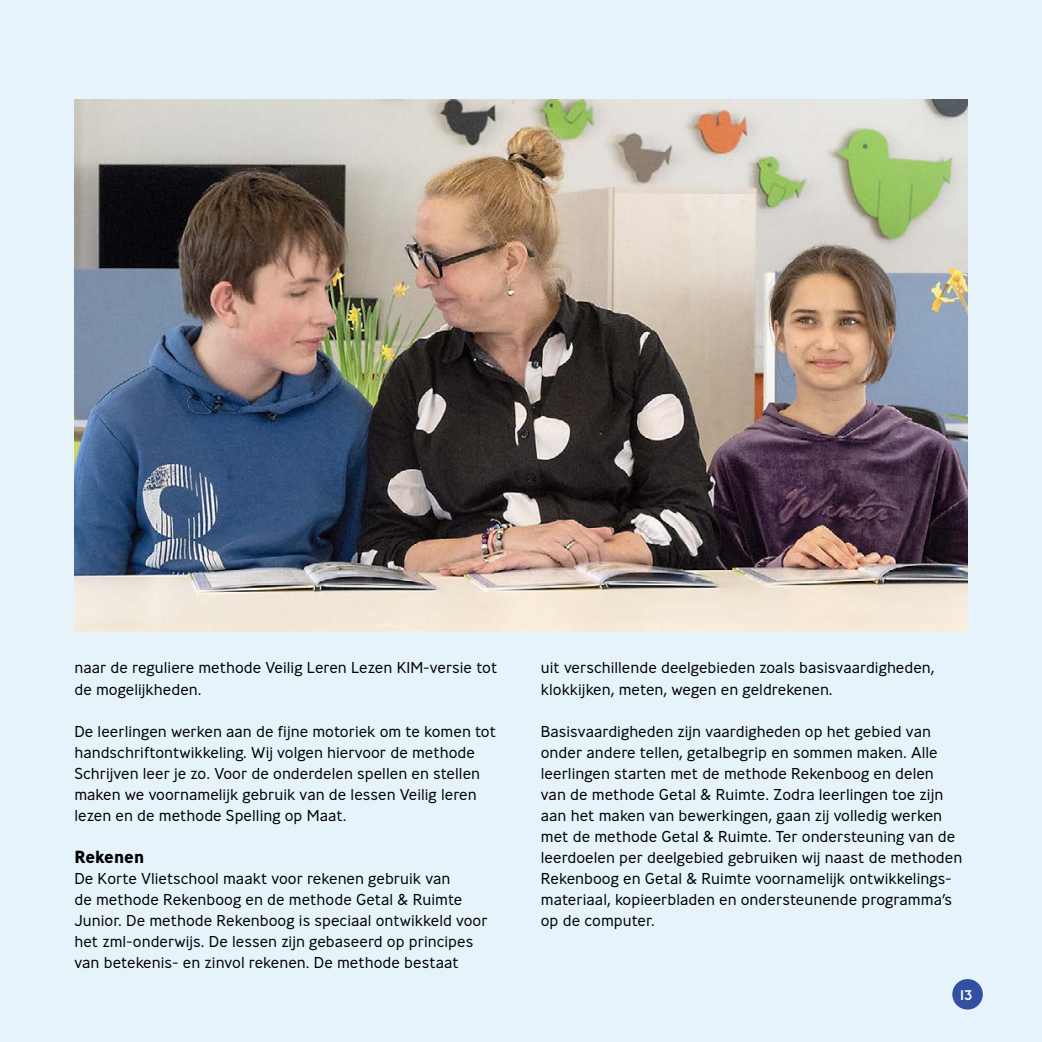
<style>
.page{position:relative;width:1042px;height:1042px;background:#e6f3fa}
.page>*{position:absolute;margin:0;border:0;box-sizing:border-box;transform-origin:0 0}
.tussenkop{font:700 17.5px "Ministry";color:#000}
.plat{font:300 15.75px/21px "Ministry";color:#000}
.t1{font:500 14px "Ministry";color:#fff}
</style>
<div class="page">
<img style="left:74px;top:100px;width:893px;height:531px">
<div style="left:952px;top:979px;width:31px;height:30px;background:#3250a2;border-radius:50%"></div>
<p class="plat" style="left:74px;top:657px;width:424px">naar de reguliere methode Veilig Leren Lezen KIM-versie tot de mogelijkheden.</p>
<p class="plat" style="left:74px;top:720px;width:423px">De leerlingen werken aan de fijne motoriek om te komen tot handschriftontwikkeling. Wij volgen hiervoor de methode Schrijven leer je zo. Voor de onderdelen spellen en stellen maken we voornamelijk gebruik van de lessen Veilig leren lezen en de methode Spelling op Maat.</p>
<p class="tussenkop" style="left:74px;top:845px;width:71px">Rekenen</p>
<p class="plat" style="left:74px;top:867px;width:415px">De Korte Vlietschool maakt voor rekenen gebruik van<br>de methode Rekenboog en de methode Getal &amp; Ruimte Junior. De methode Rekenboog is speciaal ontwikkeld voor het zml-onderwijs. De lessen zijn gebaseerd op principes van betekenis- en zinvol rekenen. De methode bestaat</p>
<p class="plat" style="left:541px;top:657px;width:395px">uit verschillende deelgebieden zoals basisvaardigheden, klokkijken, meten, wegen en geldrekenen.</p>
<p class="plat" style="left:541px;top:720px;width:423px">Basisvaardigheden zijn vaardigheden op het gebied van onder andere tellen, getalbegrip en sommen maken. Alle leerlingen starten met de methode Rekenboog en delen van de methode Getal &amp; Ruimte. Zodra leerlingen toe zijn aan het maken van bewerkingen, gaan zij volledig werken met de methode Getal &amp; Ruimte. Ter ondersteuning van de leerdoelen per deelgebied gebruiken wij naast de methoden Rekenboog en Getal &amp; Ruimte voornamelijk ontwikkelings&shy;materiaal, kopieerbladen en ondersteunende programma’s op de computer.</p>
<p class="t1" style="left:960px;top:985px;width:14px">13</p>
</div>
